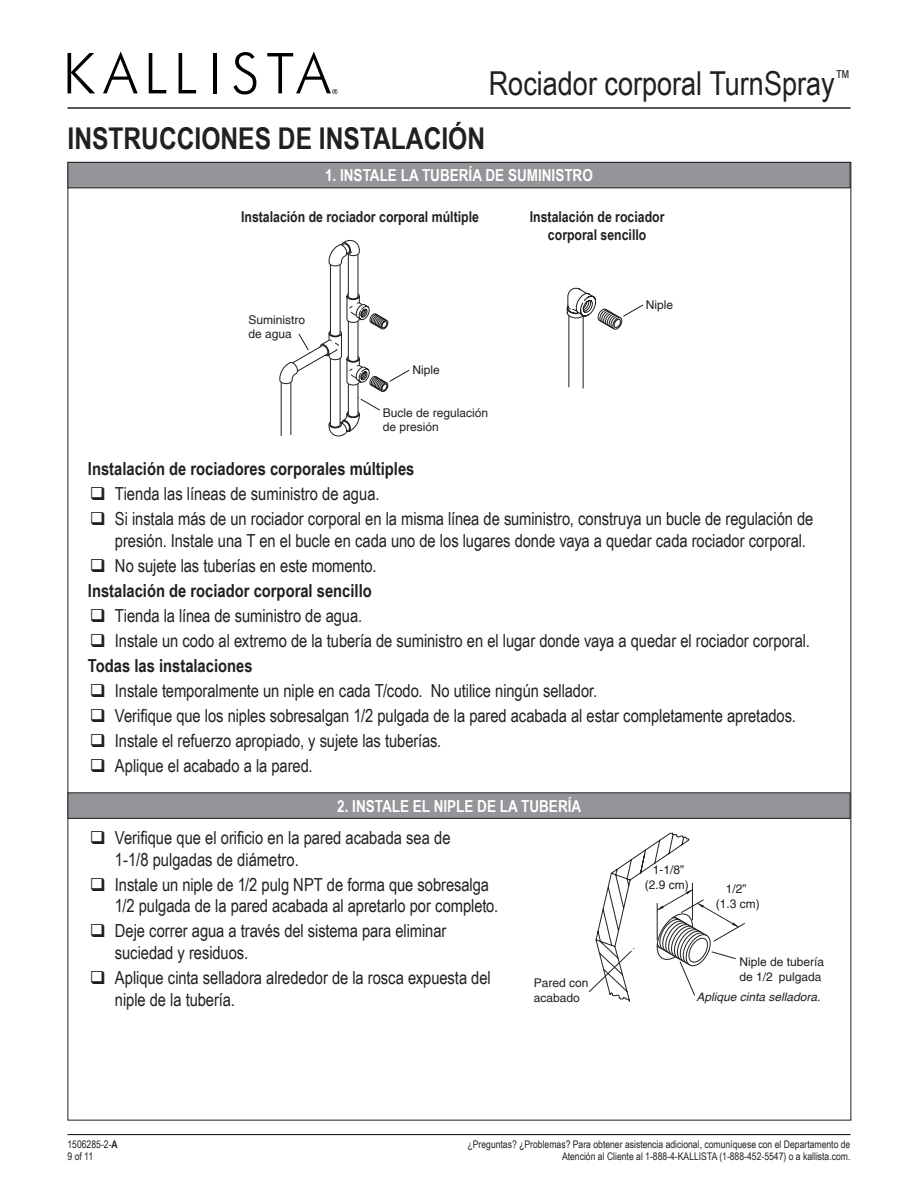
<style>
.page{position:relative;width:918px;height:1188px;background:#fff}
.page>*{position:absolute;margin:0;border:0;box-sizing:border-box;transform-origin:0 0}
.t1{font:33px "Arial Narrow";color:#231f20}
.t2{font:700 30px "Arial Narrow";color:#231f20}
.t3{font:18px/21.6px "Arial Narrow";letter-spacing:-.005em;color:#231f20}
.Install_Steps{font:700 18px "Arial Narrow";color:#231f20}
.Section_Heading{font:700 16.5px "Arial Narrow";color:#fff}
.t4{font:700 15px/18px "Arial Narrow";color:#231f20;text-align:center}
.t5{font:12px/14.4px "Helvetica";color:#231f20}
.t6{font:italic 11.7px "Helvetica";color:#231f20}
.t7{font:10.5px/12.6px "Arial Narrow";color:#231f20}
.s1{font-weight:700}
</style>
<div class="page">
<svg style="left:68px;top:53px;width:27px;height:40px"></svg>
<svg style="left:103px;top:51px;width:35px;height:42px"></svg>
<svg style="left:149px;top:53px;width:17px;height:40px"></svg>
<svg style="left:179px;top:53px;width:17px;height:40px"></svg>
<hr style="left:213px;top:53px;width:4px;height:40px;background:#000">
<svg style="left:233px;top:52px;width:23px;height:42px"></svg>
<svg style="left:267px;top:51px;width:70px;height:43px"></svg>
<hr style="left:68px;top:107px;width:782px;height:2px;background:#231f20">
<hr style="left:68px;top:1134px;width:782px;height:1px;background:#231f20">
<hr style="left:569px;top:316px;width:1px;height:71px;background:#231f20">
<hr style="left:583px;top:317px;width:1px;height:71px;background:#231f20">
<svg style="left:567px;top:287px;width:76px;height:43px"></svg>
<svg style="left:279px;top:239px;width:131px;height:198px"></svg>
<svg style="left:589px;top:832px;width:156px;height:170px"></svg>
<div style="left:68px;top:162px;width:782px;height:26px;background:#939598"></div>
<div style="left:68px;top:162px;width:782px;height:26px;border:1px solid #231f20"></div>
<div style="left:68px;top:793px;width:782px;height:25px;background:#939598"></div>
<div style="left:68px;top:792px;width:782px;height:27px;border:1px solid #231f20"></div>
<h1 class="t1" style="left:489px;top:59px;width:363px">Rociador corporal TurnSpray<sup>™</sup></h1>
<h2 class="t2" style="left:68px;top:115px;width:419px">INSTRUCCIONES DE INSTALACIÓN</h2>
<p class="Section_Heading" style="left:325px;top:163px;width:269px">1. INSTALE LA TUBERÍA DE SUMINISTRO</p>
<p class="t4" style="left:241px;top:207px;width:239px">Instalación de rociador corporal múltiple</p>
<p class="t4" style="left:530px;top:207px;width:136px">Instalación de rociador corporal sencillo</p>
<p class="t5" style="left:249px;top:313px;width:58px">Suministro de agua</p>
<p class="t5" style="left:412px;top:363px;width:29px">Niple</p>
<p class="t5" style="left:383px;top:406px;width:107px">Bucle de regulación de presión</p>
<p class="t5" style="left:646px;top:297px;width:29px">Niple</p>
<p class="Install_Steps" style="left:88px;top:456px;width:328px">Instalación de rociadores corporales múltiples</p>
<p class="t3" style="left:115px;top:483px;width:266px">Tienda las líneas de suministro de agua.</p>
<p class="t3" style="left:115px;top:508px;width:700px">Si instala más de un rociador corporal en la misma línea de suministro, construya un bucle de regulación de presión. Instale una T en el bucle en cada uno de los lugares donde vaya a quedar cada rociador corporal.</p>
<p class="t3" style="left:115px;top:554px;width:263px">No sujete las tuberías en este momento.</p>
<p class="Install_Steps" style="left:88px;top:577px;width:285px">Instalación de rociador corporal sencillo</p>
<p class="t3" style="left:115px;top:604px;width:249px">Tienda la línea de suministro de agua.</p>
<p class="t3" style="left:115px;top:629px;width:697px">Instale un codo al extremo de la tubería de suministro en el lugar donde vaya a quedar el rociador corporal.</p>
<p class="Install_Steps" style="left:88px;top:652px;width:166px">Todas las instalaciones</p>
<p class="t3" style="left:115px;top:679px;width:484px">Instale temporalmente un niple en cada T/codo. No utilice ningún sellador.</p>
<p class="t3" style="left:115px;top:704px;width:682px">Verifique que los niples sobresalgan 1/2 pulgada de la pared acabada al estar completamente apretados.</p>
<p class="t3" style="left:115px;top:729px;width:328px">Instale el refuerzo apropiado, y sujete las tuberías.</p>
<p class="t3" style="left:115px;top:754px;width:199px">Aplique el acabado a la pared.</p>
<p class="Section_Heading" style="left:337px;top:793px;width:246px">2. INSTALE EL NIPLE DE LA TUBERÍA</p>
<p class="t3" style="left:115px;top:827px;width:337px">Verifique que el orificio en la pared acabada sea de<br>1-1/8 pulgadas de diámetro.</p>
<p class="t3" style="left:115px;top:873px;width:385px">Instale un niple de 1/2 pulg NPT de forma que sobresalga<br>1/2 pulgada de la pared acabada al apretarlo por completo.</p>
<p class="t3" style="left:115px;top:920px;width:333px">Deje correr agua a través del sistema para eliminar suciedad y residuos.</p>
<p class="t3" style="left:115px;top:966px;width:377px">Aplique cinta selladora alrededor de la rosca expuesta del niple de la tubería.</p>
<p class="t5" style="left:534px;top:976px;width:56px">Pared con acabado</p>
<p class="t5" style="left:645px;top:863px;width:46px;text-align:center">1-1/8” (2.9 cm)</p>
<p class="t5" style="left:716px;top:882px;width:46px;text-align:center">1/2” (1.3 cm)</p>
<p class="t5" style="left:740px;top:955px;width:86px">Niple de tubería de 1/2 pulgada</p>
<p class="t6" style="left:696px;top:990px;width:128px">Aplique cinta selladora.</p>
<p class="t7" style="left:68px;top:1137px;width:52px">1506285-2-<span class="s1">A<br></span>9 of 11</p>
<p class="t7" style="left:468px;top:1137px;width:384px;text-align:right">¿Preguntas? ¿Problemas? Para obtener asistencia adicional, comuníquese con el Departamento de<br>Atención al Cliente al 1-888-4-KALLISTA (1-888-452-5547) o a kallista.com.</p>
</div>
